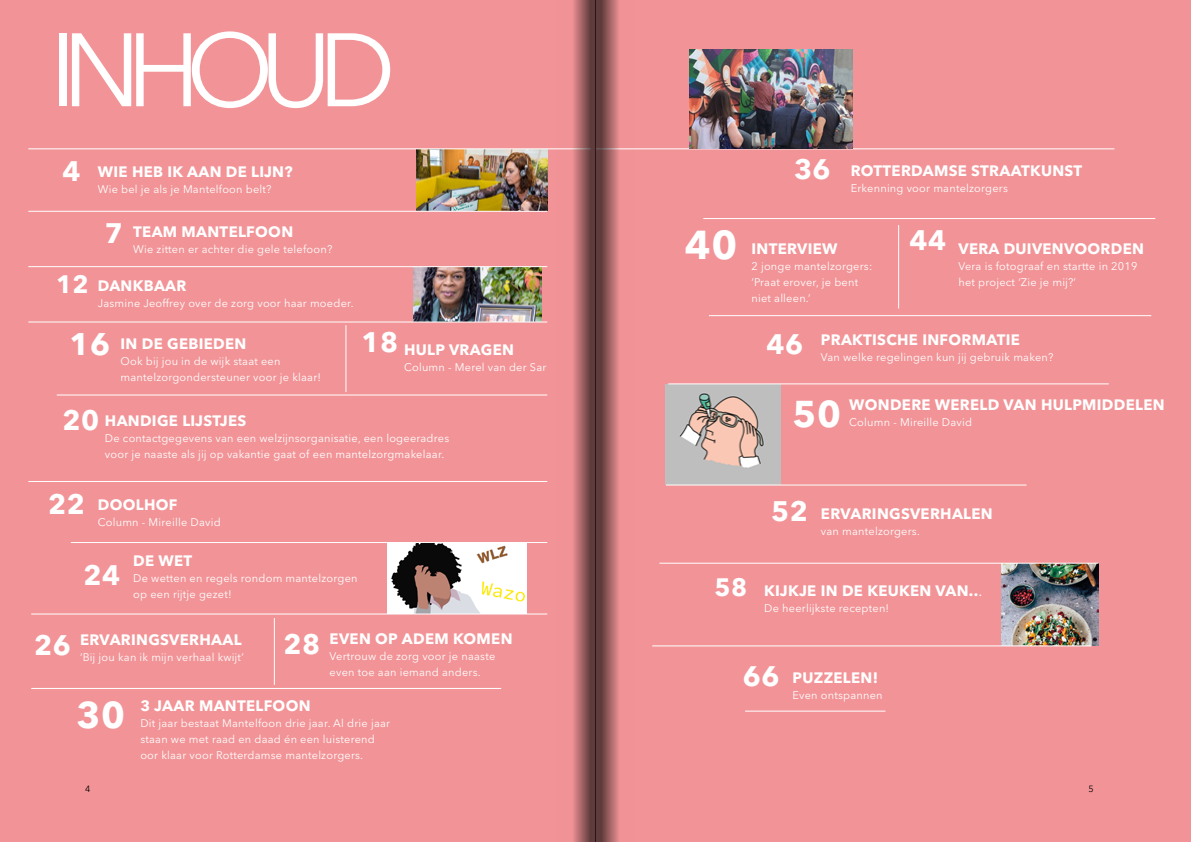
<style>
.page{position:relative;width:1191px;height:842px;background:#fff}
.page>*{position:absolute;margin:0;border:0;box-sizing:border-box;transform-origin:0 0}
.t1{font:103px "Avenir Next LT Pro";letter-spacing:-.14em;color:#fff}
.t2{font:700 40px "Avenir Next LT Pro";color:#fff}
.t3{font:700 37px "Avenir Next LT Pro";color:#fff}
.t4{font:700 31px "Avenir Next LT Pro";color:#fff}
.t5{font:700 28px "Avenir Next LT Pro";letter-spacing:.02em;color:#fff}
.t6{font:700 25px "Avenir Next LT Pro";color:#fff}
.t7{font:700 15px "Avenir Next LT Pro";letter-spacing:.02em;color:#fff}
.t8{font:11px/16px "Avenir Next LT Pro";letter-spacing:.02em;color:#fff}
.t9{font:9px "Avenir Next LT Pro";color:#000}
.s1{font-weight:400}
</style>
<div class="page">
<div style="left:0;top:0;width:608px;height:842px;background:#f29497"></div>
<img style="left:416px;top:150px;width:131px;height:60px">
<img style="left:413px;top:267px;width:128px;height:55px">
<img style="left:387px;top:543px;width:139px;height:71px">
<hr style="left:28px;top:149px;width:567px;height:1px;background:#fff">
<hr style="left:28px;top:481px;width:519px;height:1px;background:#fff">
<hr style="left:57px;top:395px;width:490px;height:1px;background:#fff">
<hr style="left:28px;top:266px;width:519px;height:1px;background:#fff">
<hr style="left:31px;top:614px;width:516px;height:1px;background:#fff">
<hr style="left:28px;top:322px;width:519px;height:1px;background:#fff">
<hr style="left:31px;top:688px;width:470px;height:1px;background:#fff">
<hr style="left:28px;top:211px;width:519px;height:1px;background:#fff">
<hr style="left:71px;top:542px;width:476px;height:1px;background:#fff">
<hr style="left:346px;top:325px;width:1px;height:67px;background:#fff">
<hr style="left:274px;top:618px;width:1px;height:67px;background:#fff">
<div style="left:591px;top:0;width:600px;height:842px;background:#f29497"></div>
<img style="left:1001px;top:564px;width:97px;height:82px">
<img style="left:666px;top:385px;width:114px;height:100px">
<hr style="left:703px;top:218px;width:452px;height:1px;background:#fff">
<hr style="left:595px;top:149px;width:519px;height:1px;background:#fff">
<hr style="left:709px;top:315px;width:442px;height:1px;background:#fff">
<hr style="left:668px;top:384px;width:440px;height:1px;background:#fff">
<hr style="left:666px;top:485px;width:360px;height:1px;background:#fff">
<hr style="left:659px;top:563px;width:439px;height:1px;background:#fff">
<hr style="left:652px;top:646px;width:439px;height:1px;background:#fff">
<hr style="left:745px;top:711px;width:140px;height:1px;background:#fff">
<hr style="left:898px;top:225px;width:1px;height:83px;background:#fff">
<img style="left:689px;top:50px;width:164px;height:99px">
<svg style="left:556px;top:0;width:39px;height:842px"></svg>
<svg style="left:595px;top:0;width:39px;height:842px"></svg>
<h1 class="t1" style="left:50px;top:9px;width:347px">INHOUD</h1>
<h3 class="t5" style="left:62px;top:154px;width:20px">4</h3>
<h3 class="t7" style="left:98px;top:163px;width:196px">WIE HEB IK AAN DE LIJN?</h3>
<p class="t8" style="left:98px;top:181px;width:175px">Wie bel je als je Mantelfoon belt?</p>
<h3 class="t6" style="left:56px;top:268px;width:34px">12</h3>
<h3 class="t5" style="left:105px;top:216px;width:20px">7</h3>
<h3 class="t7" style="left:133px;top:223px;width:161px">TEAM MANTELFOON</h3>
<p class="t8" style="left:133px;top:241px;width:201px">Wie zitten er achter die gele telefoon?</p>
<h3 class="t7" style="left:98px;top:276px;width:90px">DANKBAAR</h3>
<p class="t8" style="left:98px;top:295px;width:257px">Jasmine Jeoffrey over de zorg voor haar moeder.</p>
<h3 class="t4" style="left:69px;top:325px;width:42px">16</h3>
<h3 class="t7" style="left:121px;top:334px;width:127px">IN DE GEBIEDEN</h3>
<p class="t8" style="left:121px;top:353px;width:202px">Ook bij jou in de wijk staat een mantelzorgondersteuner voor je klaar!</p>
<h3 class="t5" style="left:361px;top:325px;width:38px">18</h3>
<h3 class="t7" style="left:404px;top:341px;width:111px">HULP VRAGEN</h3>
<p class="t8" style="left:404px;top:359px;width:144px">Column - Merel van der Sar</p>
<h3 class="t5" style="left:62px;top:403px;width:38px">20</h3>
<h3 class="t7" style="left:105px;top:412px;width:143px">HANDIGE LIJSTJES</h3>
<p class="t8" style="left:105px;top:430px;width:346px">De contactgegevens van een welzijnsorganisatie, een logeeradres voor je naaste als jij op vakantie gaat of een mantelzorgmakelaar.</p>
<h3 class="t5" style="left:48px;top:487px;width:38px">22</h3>
<h3 class="t7" style="left:98px;top:496px;width:81px">DOOLHOF</h3>
<p class="t8" style="left:98px;top:515px;width:124px">Column - Mireille David</p>
<h3 class="t7" style="left:133px;top:552px;width:60px">DE WET</h3>
<p class="t8" style="left:133px;top:570px;width:226px">De wetten en regels rondom mantelzorgen op een rijtje gezet!</p>
<h3 class="t5" style="left:84px;top:558px;width:38px">24</h3>
<h3 class="t5" style="left:34px;top:628px;width:38px">26</h3>
<h3 class="t7" style="left:80px;top:630px;width:163px">ERVARINGSVERHAAL</h3>
<p class="t8" style="left:80px;top:649px;width:165px">‘Bij jou kan ik mijn verhaal kwijt’</p>
<h3 class="t5" style="left:283px;top:627px;width:38px">28</h3>
<h3 class="t7" style="left:330px;top:630px;width:184px">EVEN OP ADEM KOMEN</h3>
<p class="t8" style="left:330px;top:648px;width:167px">Vertrouw de zorg voor je naaste even toe aan iemand anders.</p>
<h3 class="t3" style="left:77px;top:692px;width:50px">30</h3>
<h3 class="t7" style="left:140px;top:696px;width:172px">3 JAAR MANTELFOON</h3>
<p class="t8" style="left:140px;top:715px;width:251px">Dit jaar bestaat Mantelfoon drie jaar. Al drie jaar staan we met raad en daad én een luisterend oor klaar voor Rotterdamse mantelzorgers.</p>
<h3 class="t5" style="left:794px;top:152px;width:38px">36</h3>
<h3 class="t7" style="left:850px;top:162px;width:233px">ROTTERDAMSE STRAATKUNST</h3>
<p class="t8" style="left:850px;top:181px;width:159px">Erkenning voor mantelzorgers</p>
<h2 class="t2" style="left:685px;top:220px;width:54px">40</h2>
<h3 class="t5" style="left:909px;top:223px;width:38px">44</h3>
<h3 class="t7" style="left:751px;top:239px;width:88px">INTERVIEW</h3>
<p class="t8" style="left:751px;top:258px;width:122px">2 jonge mantelzorgers: ‘Praat erover, je bent niet alleen.’</p>
<h3 class="t7" style="left:958px;top:239px;width:187px">VERA DUIVENVOORDEN</h3>
<p class="t8" style="left:958px;top:258px;width:180px">Vera is fotograaf en startte in 2019 het project ‘Zie je mij?’</p>
<h3 class="t5" style="left:766px;top:327px;width:38px">46</h3>
<h3 class="t7" style="left:821px;top:331px;width:200px">PRAKTISCHE INFORMATIE</h3>
<p class="t8" style="left:821px;top:349px;width:234px">Van welke regelingen kun jij gebruik maken?</p>
<h3 class="t7" style="left:849px;top:396px;width:317px">WONDERE WERELD VAN HULPMIDDELEN</h3>
<p class="t8" style="left:849px;top:415px;width:124px">Column - Mireille David</p>
<h3 class="t3" style="left:792px;top:391px;width:50px">50</h3>
<h3 class="t6" style="left:714px;top:572px;width:34px">58</h3>
<h3 class="t5" style="left:771px;top:494px;width:38px">52</h3>
<h3 class="t7" style="left:821px;top:504px;width:173px">ERVARINGSVERHALEN</h3>
<p class="t8" style="left:821px;top:523px;width:100px">van mantelzorgers.</p>
<h3 class="t7" style="left:764px;top:581px;width:220px">KIJKJE IN DE KEUKEN VAN..<span class="s1">.</span></h3>
<p class="t8" style="left:764px;top:600px;width:126px">De heerlijkste recepten!</p>
<h3 class="t5" style="left:743px;top:659px;width:38px">66</h3>
<h3 class="t7" style="left:792px;top:669px;width:87px">PUZZELEN!</h3>
<p class="t8" style="left:792px;top:687px;width:92px">Even ontspannen</p>
<p class="t9" style="left:85px;top:783px;width:7px">4</p>
<p class="t9" style="left:1088px;top:783px;width:7px">5</p>
</div>
